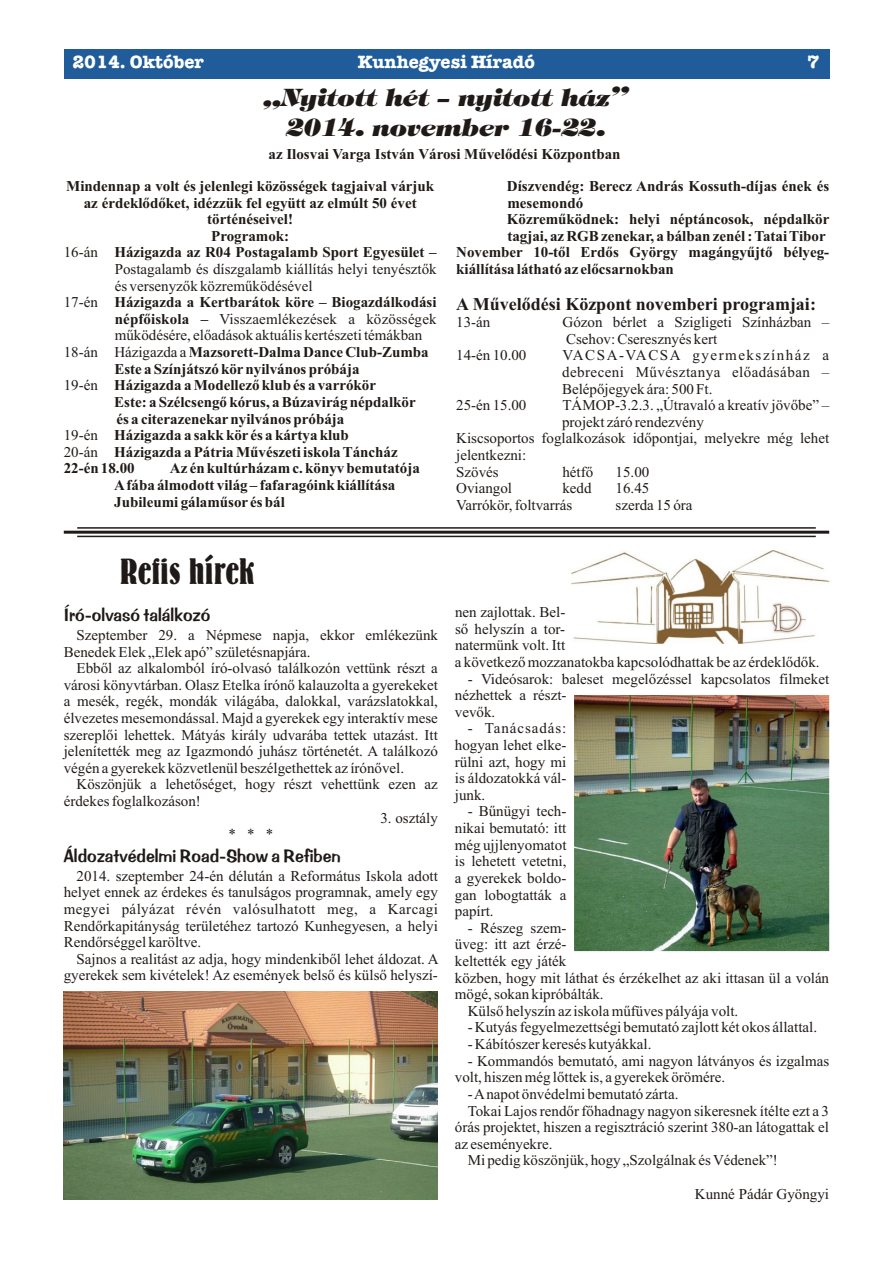
<style>
.page{position:relative;width:893px;height:1263px;background:#fff}
.page>*{position:absolute;margin:0;border:0;box-sizing:border-box;transform-origin:0 0}
.t1{font:36px "Bernhard Bold Condensed BT";color:#1f1a17}
.t2{font:italic 800 24px/30.5px "Tiffany IT Cby BT";color:#1f1a17;text-align:center}
.t3{font:18px "Impress L2";color:#1f1a17}
.t4{font:700 18px "Memorandum";color:#fff}
.t5{font:15px/16.6px "Times New Roman";color:#1f1a17;text-align:right}
.t6{font:700 15px "Times New Roman";color:#1f1a17}
.t7{font:15px "Times New Roman";letter-spacing:.03em;color:#1f1a17}
.t8{font:15px "Times New Roman";letter-spacing:.1em;color:#1f1a17}
.t9{font:15px "Times New Roman";letter-spacing:.065em;color:#1f1a17}
.s1{font-weight:400}
.s2{font-size:18px}
.s3{font-weight:700}
</style>
<div class="page">
<div style="left:64px;top:49px;width:765px;height:30px;background:#1f5c99"></div>
<img style="left:572px;top:550px;width:257px;height:93px">
<img style="left:64px;top:991px;width:374px;height:208px">
<img style="left:574px;top:695px;width:255px;height:256px">
<hr style="left:77px;top:527px;width:739px;height:2px;background:#1f1a17">
<hr style="left:64px;top:531px;width:765px;height:3px;background:#1f1a17">
<hr style="left:77px;top:536px;width:739px;height:1px;background:#1f1a17">
<p class="t4" style="left:72px;top:51px;width:133px">2014. Október</p>
<p class="t4" style="left:358px;top:51px;width:178px">Kunhegyesi Híradó</p>
<p class="t4" style="left:808px;top:51px;width:13px">7</p>
<h2 class="t2" style="left:264px;top:84px;width:365px">„Nyitott hét – nyitott ház”<br>2014. november 16-22.</h2>
<p class="t6" style="left:269px;top:149px;width:353px">az Ilosvai Varga István Városi Mûvelõdési Központban</p>
<p class="t6" style="left:66px;top:181px;width:369px">Mindennap a volt és jelenlegi közösségek tagjaival várjuk</p>
<p class="t6" style="left:507px;top:181px;width:324px">Díszvendég: Berecz András Kossuth-díjas ének és</p>
<p class="t6" style="left:84px;top:197px;width:334px">az érdeklõdõket, idézzük fel együtt az elmúlt 50 évet</p>
<p class="t6" style="left:507px;top:197px;width:77px">mesemondó</p>
<p class="t6" style="left:207px;top:214px;width:87px">történéseivel!</p>
<p class="t6" style="left:507px;top:214px;width:324px">Közremûködnek: helyi néptáncosok, népdalkör</p>
<p class="t6" style="left:211px;top:231px;width:80px">Programok:</p>
<p class="t6" style="left:507px;top:231px;width:320px">tagjai, az RGB zenekar, a bálban zenél : Tatai Tibor</p>
<p class="t6" style="left:64px;top:247px;width:374px"><span class="s1">16-án</span> Házigazda az R04 Postagalamb Sport Egyesület –</p>
<p class="t6" style="left:456px;top:247px;width:374px">November 10-tõl Erdõs György magángyûjtõ bélyeg-</p>
<p class="t5" style="left:115px;top:262px;width:323px">Postagalamb és díszgalamb kiállítás helyi tenyésztõk</p>
<p class="t6" style="left:456px;top:264px;width:219px">kiállítása látható az elõcsarnokban</p>
<p class="t5" style="left:115px;top:279px;width:199px">és versenyzõk közremûködésével</p>
<p class="t6" style="left:64px;top:297px;width:754px"><span class="s1">17-én</span> Házigazda a Kertbarátok köre – Biogazdálkodási <span class="s2">A Mûvelõdési Központ novemberi programjai:</span></p>
<p class="t5" style="left:115px;top:312px;width:323px"><span class="s3">népfõiskola –</span> Visszaemlékezések a közösségek</p>
<p class="t5" style="left:456px;top:315px;width:36px">13-án</p>
<p class="t5" style="left:562px;top:315px;width:268px">Gózon bérlet a Szigligeti Színházban –</p>
<p class="t5" style="left:115px;top:328px;width:309px">mûködésére, elõadások aktuális kertészeti témákban</p>
<p class="t5" style="left:566px;top:332px;width:153px">Csehov: Cseresznyés kert</p>
<p class="t6" style="left:64px;top:347px;width:367px"><span class="s1">18-án Házigazda a</span> Mazsorett-Dalma Dance Club-Zumba</p>
<p class="t5" style="left:456px;top:348px;width:72px">14-én 10.00</p>
<p class="t8" style="left:562px;top:350px;width:268px">VACSA-VACSA gyermekszínház a</p>
<p class="t6" style="left:114px;top:363px;width:247px">Este a Színjátszó környilvános próbája</p>
<p class="t7" style="left:562px;top:367px;width:269px">debreceni Mûvésztanya elõadásában –</p>
<p class="t6" style="left:64px;top:380px;width:314px"><span class="s1">19-én</span> Házigazda a Modellezõ klub és a varrókör</p>
<p class="t5" style="left:562px;top:382px;width:152px">Belépõjegyek ára: 500 Ft.</p>
<p class="t6" style="left:114px;top:397px;width:303px">Este: a Szélcsengõ kórus, a Búzavirág népdalkör</p>
<p class="t5" style="left:456px;top:398px;width:72px">25-én 15.00</p>
<p class="t5" style="left:562px;top:398px;width:268px">TÁMOP-3.2.3. „Útravaló a kreatív jövõbe” –</p>
<p class="t6" style="left:117px;top:413px;width:229px">és a citerazenekarnyilvános próbája</p>
<p class="t5" style="left:562px;top:415px;width:143px">projekt záró rendezvény</p>
<p class="t6" style="left:64px;top:430px;width:287px"><span class="s1">19-én</span> Házigazda a sakk kör és a kártya klub</p>
<p class="t5" style="left:456px;top:431px;width:374px">Kiscsoportos foglalkozások idõpontjai, melyekre még lehet</p>
<p class="t6" style="left:64px;top:447px;width:336px"><span class="s1">20-án</span> Házigazda a Pátria Mûvészeti iskola Táncház</p>
<p class="t5" style="left:456px;top:448px;width:71px">jelentkezni:</p>
<p class="t6" style="left:64px;top:463px;width:72px">22-én 18.00</p>
<p class="t6" style="left:170px;top:463px;width:251px">Az én kultúrházam c. könyv bemutatója</p>
<p class="t5" style="left:456px;top:465px;width:44px">Szövés</p>
<p class="t5" style="left:562px;top:465px;width:32px">hétfõ</p>
<p class="t5" style="left:616px;top:465px;width:35px">15.00</p>
<p class="t6" style="left:114px;top:480px;width:283px">Afába álmodott világ – fafaragóink kiállítása</p>
<p class="t5" style="left:456px;top:481px;width:57px">Oviangol</p>
<p class="t5" style="left:562px;top:481px;width:31px">kedd</p>
<p class="t5" style="left:616px;top:481px;width:35px">16.45</p>
<p class="t6" style="left:114px;top:496px;width:172px">Jubileumi gálamûsor és bál</p>
<p class="t5" style="left:456px;top:498px;width:118px">Varrókör, foltvarrás</p>
<p class="t5" style="left:616px;top:498px;width:78px">szerda 15 óra</p>
<h1 class="t1" style="left:120px;top:557px;width:136px">Refis hírek</h1>
<p class="t3" style="left:64px;top:608px;width:148px">Író-olvasó találkozó</p>
<p class="t5" style="left:77px;top:628px;width:363px">Szeptember 29. a Népmese napja, ekkor emlékezünk</p>
<p class="t5" style="left:64px;top:645px;width:248px">Benedek Elek „Elek apó” születésnapjára.</p>
<p class="t5" style="left:77px;top:661px;width:363px">Ebbõl az alkalomból író-olvasó találkozón vettünk részt a</p>
<p class="t5" style="left:64px;top:678px;width:376px">városi könyvtárban. Olasz Etelka írónõ kalauzolta a gyerekeket</p>
<p class="t5" style="left:64px;top:694px;width:376px">a mesék, regék, mondák világába, dalokkal, varázslatokkal,</p>
<p class="t5" style="left:64px;top:711px;width:376px">élvezetes mesemondással. Majd a gyerekek egy interaktív mese</p>
<p class="t5" style="left:64px;top:728px;width:376px">szereplõi lehettek. Mátyás király udvarába tettek utazást. Itt</p>
<p class="t5" style="left:64px;top:744px;width:376px">jelenítették meg az Igazmondó juhász történetét. A találkozó</p>
<p class="t5" style="left:64px;top:761px;width:342px">végén a gyerekek közvetlenül beszélgethettek az írónõvel.</p>
<p class="t5" style="left:77px;top:777px;width:363px">Köszönjük a lehetõséget, hogy részt vehettünk ezen az</p>
<p class="t5" style="left:64px;top:794px;width:139px">érdekes foglalkozáson!</p>
<p class="t5" style="left:228px;top:827px;width:46px">* * *</p>
<p class="t5" style="left:380px;top:811px;width:59px">3. osztály</p>
<p class="t5" style="left:455px;top:605px;width:112px">nen zajlottak. Bel-</p>
<p class="t5" style="left:455px;top:622px;width:112px">sõ helyszín a tor-</p>
<p class="t5" style="left:455px;top:638px;width:112px">natermünk volt. Itt</p>
<p class="t5" style="left:455px;top:655px;width:366px">a következõ mozzanatokba kapcsolódhattak be az érdeklõdõk.</p>
<p class="t5" style="left:468px;top:672px;width:363px">- Videósarok: baleset megelõzéssel kapcsolatos filmeket</p>
<p class="t5" style="left:455px;top:688px;width:113px">nézhettek a részt-</p>
<p class="t5" style="left:455px;top:705px;width:42px">vevõk.</p>
<p class="t9" style="left:468px;top:723px;width:100px">- Tanácsadás:</p>
<p class="t5" style="left:455px;top:738px;width:113px">hogyan lehet elke-</p>
<p class="t5" style="left:455px;top:755px;width:113px">rülni azt, hogy mi</p>
<p class="t5" style="left:455px;top:771px;width:113px">is áldozatokká vál-</p>
<p class="t5" style="left:455px;top:788px;width:32px">junk.</p>
<p class="t5" style="left:468px;top:804px;width:100px">- Bûnügyi tech-</p>
<p class="t5" style="left:455px;top:821px;width:113px">nikai bemutató: itt</p>
<p class="t5" style="left:455px;top:838px;width:113px">még ujjlenyomatot</p>
<p class="t3" style="left:64px;top:848px;width:278px">Áldozatvédelmi Road-Show a Refiben</p>
<p class="t5" style="left:77px;top:855px;width:491px;line-height:14.4px">is lehetett vetetni,<br>2014. szeptember 24-én délután a Református Iskola adott a gyerekek boldo-</p>
<p class="t5" style="left:64px;top:885px;width:504px;text-align:left">helyet ennek az érdekes és tanulságos programnak, amely egy gan lobogtatták a megyei pályázat révén valósulhatott meg, a Karcagi papírt.<br>Rendõrkapitányság területéhez tartozó Kunhegyesen, a helyi</p>
<p class="t5" style="left:468px;top:921px;width:100px">- Részeg szem-</p>
<p class="t5" style="left:64px;top:935px;width:139px">Rendõrséggel karöltve.</p>
<p class="t5" style="left:76px;top:939px;width:491px;line-height:14.4px">üveg: itt azt érzé-<br>Sajnos a realitást az adja, hogy mindenkibõl lehet áldozat. A keltették egy játék</p>
<p class="t5" style="left:64px;top:970px;width:767px">gyerekek sem kivételek! Az események belsõ és külsõ helyszí- közben, hogy mit láthat és érzékelhet az aki ittasan ül a volán</p>
<p class="t5" style="left:455px;top:987px;width:150px">mögé, sokan kipróbálták.</p>
<p class="t5" style="left:468px;top:1004px;width:272px">Külsõ helyszín az iskola mûfüves pályája volt.</p>
<p class="t5" style="left:468px;top:1020px;width:351px">- Kutyás fegyelmezettségi bemutató zajlott két okos állattal.</p>
<p class="t5" style="left:468px;top:1037px;width:185px">- Kábítószer keresés kutyákkal.</p>
<p class="t5" style="left:455px;top:1054px;width:376px;text-align:left;text-indent:13px">- Kommandós bemutató, ami nagyon látványos és izgalmas volt, hiszen még lõttek is, a gyerekek örömére.</p>
<p class="t5" style="left:468px;top:1087px;width:212px">- Anapot önvédelmi bemutató zárta.</p>
<p class="t5" style="left:468px;top:1104px;width:363px">Tokai Lajos rendõr fõhadnagy nagyon sikeresnek ítélte ezt a 3</p>
<p class="t5" style="left:455px;top:1120px;width:376px">órás projektet, hiszen a regisztráció szerint 380-an látogattak el</p>
<p class="t5" style="left:455px;top:1137px;width:99px">az eseményekre.</p>
<p class="t5" style="left:468px;top:1153px;width:312px">Mi pedig köszönjük, hogy „Szolgálnak és Védenek”!</p>
<p class="t5" style="left:695px;top:1187px;width:136px">Kunné Pádár Gyöngyi</p>
</div>
